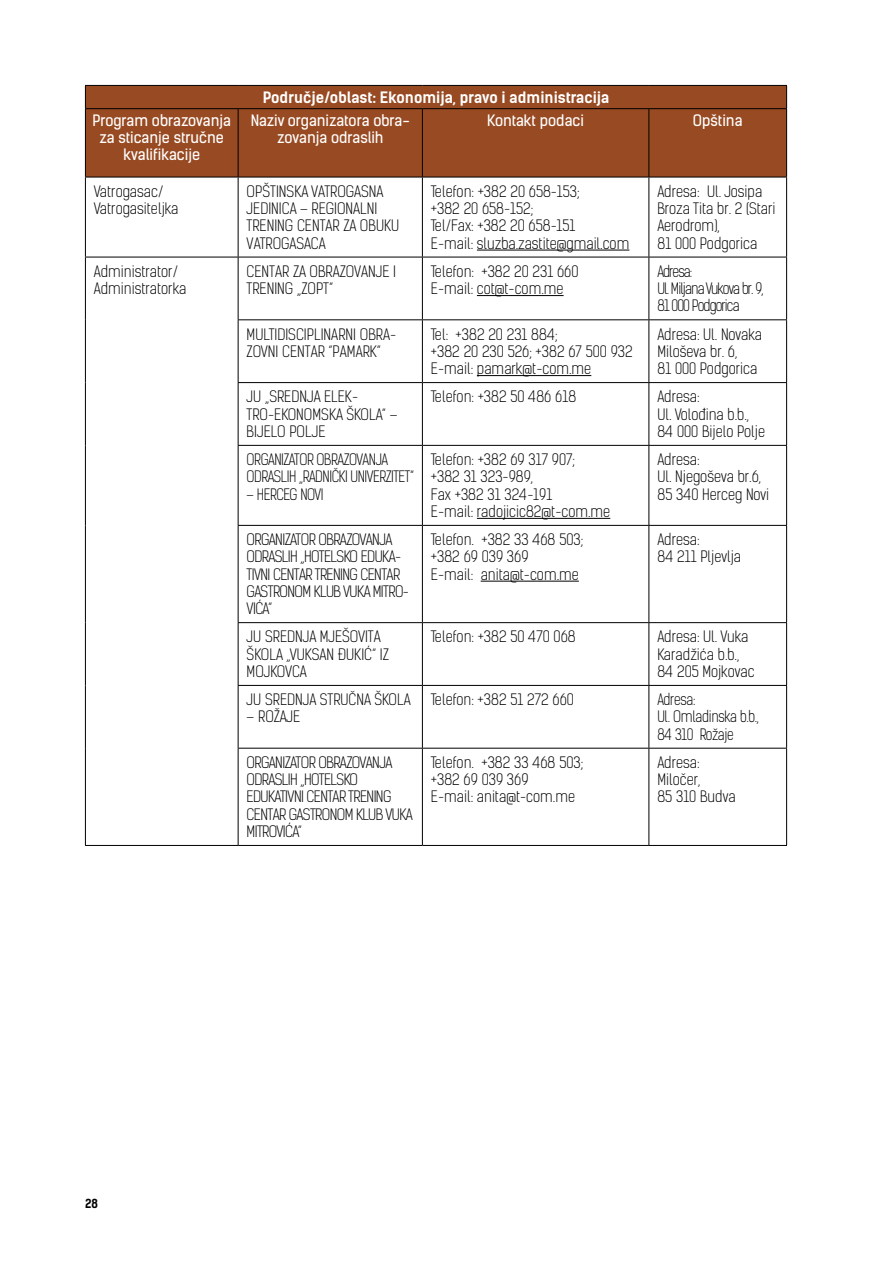
<style>
.page{position:relative;width:893px;height:1263px;background:#fff}
.page>*{position:absolute;margin:0;border:0;box-sizing:border-box;transform-origin:0 0}
.t1{font:300 15px/17.2px "Kelson Sans";color:#000}
.t2{font:300 15px/17.2px "Kelson Sans";letter-spacing:-.04em;color:#000}
.t3{font:15px/17.2px "Kelson Sans";color:#fff;text-align:center}
.t4{font:300 15px/17.2px "Kelson Sans";letter-spacing:-.03em;color:#000;scale:.95 1}
.t5{font:700 15px "Kelson Sans";color:#fff}
.t6{font:300 15px/17.2px "Kelson Sans";letter-spacing:-.06em;color:#000;scale:.95 1}
.t7{font:300 15px/17.2px "Kelson Sans";letter-spacing:-.02em;color:#000;scale:.94 1}
.t8{font:700 12px "Kelson Sans";color:#000}
</style>
<div class="page">
<div style="left:86px;top:86px;width:700px;height:91px;background:#984a22"></div>
<hr style="left:85px;top:108px;width:153px;height:1px;background:#000">
<hr style="left:238px;top:108px;width:184px;height:1px;background:#000">
<hr style="left:238px;top:109px;width:1px;height:68px;background:#000">
<hr style="left:422px;top:108px;width:227px;height:1px;background:#000">
<hr style="left:422px;top:109px;width:1px;height:68px;background:#000">
<hr style="left:649px;top:108px;width:138px;height:1px;background:#000">
<hr style="left:648px;top:109px;width:1px;height:68px;background:#000">
<hr style="left:238px;top:177px;width:1px;height:80px;background:#000">
<hr style="left:422px;top:177px;width:1px;height:80px;background:#000">
<hr style="left:648px;top:177px;width:1px;height:80px;background:#000">
<hr style="left:786px;top:177px;width:1px;height:80px;background:#000">
<hr style="left:238px;top:257px;width:184px;height:1px;background:#000">
<hr style="left:422px;top:257px;width:227px;height:1px;background:#000">
<hr style="left:422px;top:257px;width:1px;height:62px;background:#000">
<hr style="left:649px;top:257px;width:138px;height:1px;background:#000">
<hr style="left:648px;top:257px;width:1px;height:62px;background:#000">
<hr style="left:786px;top:257px;width:1px;height:62px;background:#000">
<hr style="left:238px;top:319px;width:184px;height:1px;background:#000">
<hr style="left:422px;top:319px;width:227px;height:1px;background:#000">
<hr style="left:422px;top:320px;width:1px;height:62px;background:#000">
<hr style="left:649px;top:319px;width:138px;height:1px;background:#000">
<hr style="left:648px;top:320px;width:1px;height:62px;background:#000">
<hr style="left:786px;top:320px;width:1px;height:62px;background:#000">
<hr style="left:238px;top:382px;width:184px;height:1px;background:#000">
<hr style="left:422px;top:382px;width:227px;height:1px;background:#000">
<hr style="left:422px;top:383px;width:1px;height:62px;background:#000">
<hr style="left:649px;top:382px;width:138px;height:1px;background:#000">
<hr style="left:648px;top:383px;width:1px;height:62px;background:#000">
<hr style="left:786px;top:383px;width:1px;height:62px;background:#000">
<hr style="left:238px;top:445px;width:184px;height:1px;background:#000">
<hr style="left:422px;top:445px;width:227px;height:1px;background:#000">
<hr style="left:422px;top:446px;width:1px;height:79px;background:#000">
<hr style="left:649px;top:445px;width:138px;height:1px;background:#000">
<hr style="left:648px;top:446px;width:1px;height:79px;background:#000">
<hr style="left:786px;top:446px;width:1px;height:79px;background:#000">
<hr style="left:238px;top:525px;width:184px;height:1px;background:#000">
<hr style="left:422px;top:525px;width:227px;height:1px;background:#000">
<hr style="left:422px;top:526px;width:1px;height:96px;background:#000">
<hr style="left:649px;top:525px;width:138px;height:1px;background:#000">
<hr style="left:648px;top:526px;width:1px;height:96px;background:#000">
<hr style="left:786px;top:526px;width:1px;height:96px;background:#000">
<hr style="left:238px;top:622px;width:184px;height:1px;background:#000">
<hr style="left:422px;top:622px;width:227px;height:1px;background:#000">
<hr style="left:422px;top:623px;width:1px;height:62px;background:#000">
<hr style="left:649px;top:622px;width:138px;height:1px;background:#000">
<hr style="left:648px;top:623px;width:1px;height:62px;background:#000">
<hr style="left:786px;top:623px;width:1px;height:62px;background:#000">
<hr style="left:238px;top:685px;width:184px;height:1px;background:#000">
<hr style="left:422px;top:685px;width:227px;height:1px;background:#000">
<hr style="left:422px;top:686px;width:1px;height:62px;background:#000">
<hr style="left:649px;top:685px;width:138px;height:1px;background:#000">
<hr style="left:648px;top:686px;width:1px;height:62px;background:#000">
<hr style="left:786px;top:686px;width:1px;height:62px;background:#000">
<hr style="left:238px;top:748px;width:184px;height:1px;background:#000">
<hr style="left:422px;top:748px;width:227px;height:1px;background:#000">
<hr style="left:422px;top:748px;width:1px;height:97px;background:#000">
<hr style="left:649px;top:748px;width:138px;height:1px;background:#000">
<hr style="left:648px;top:748px;width:1px;height:97px;background:#000">
<hr style="left:786px;top:748px;width:1px;height:97px;background:#000">
<hr style="left:238px;top:845px;width:184px;height:1px;background:#000">
<hr style="left:422px;top:845px;width:227px;height:1px;background:#000">
<hr style="left:649px;top:845px;width:138px;height:1px;background:#000">
<hr style="left:85px;top:85px;width:153px;height:1px;background:#000">
<svg style="left:85px;top:86px;width:1px;height:22px"></svg>
<hr style="left:238px;top:85px;width:184px;height:1px;background:#000">
<hr style="left:422px;top:85px;width:227px;height:1px;background:#000">
<hr style="left:649px;top:85px;width:138px;height:1px;background:#000">
<svg style="left:786px;top:86px;width:1px;height:22px"></svg>
<hr style="left:85px;top:109px;width:1px;height:68px;background:#000">
<hr style="left:786px;top:109px;width:1px;height:68px;background:#000">
<hr style="left:85px;top:177px;width:153px;height:1px;background:#000">
<hr style="left:238px;top:177px;width:184px;height:1px;background:#000">
<hr style="left:422px;top:177px;width:227px;height:1px;background:#000">
<hr style="left:649px;top:177px;width:138px;height:1px;background:#000">
<hr style="left:85px;top:257px;width:153px;height:1px;background:#000">
<hr style="left:85px;top:257px;width:1px;height:63px;background:#000">
<hr style="left:238px;top:257px;width:1px;height:62px;background:#000">
<hr style="left:85px;top:320px;width:1px;height:63px;background:#000">
<hr style="left:238px;top:320px;width:1px;height:62px;background:#000">
<hr style="left:85px;top:383px;width:1px;height:62px;background:#000">
<hr style="left:238px;top:383px;width:1px;height:62px;background:#000">
<hr style="left:85px;top:445px;width:1px;height:80px;background:#000">
<hr style="left:238px;top:446px;width:1px;height:79px;background:#000">
<hr style="left:85px;top:525px;width:1px;height:98px;background:#000">
<hr style="left:238px;top:526px;width:1px;height:96px;background:#000">
<hr style="left:85px;top:623px;width:1px;height:62px;background:#000">
<hr style="left:238px;top:623px;width:1px;height:62px;background:#000">
<hr style="left:85px;top:685px;width:1px;height:63px;background:#000">
<hr style="left:238px;top:686px;width:1px;height:62px;background:#000">
<hr style="left:85px;top:748px;width:1px;height:97px;background:#000">
<hr style="left:238px;top:748px;width:1px;height:97px;background:#000">
<hr style="left:85px;top:845px;width:153px;height:1px;background:#000">
<hr style="left:85px;top:177px;width:1px;height:80px;background:#000">
<hr style="left:477px;top:250px;width:152px;height:1px;background:#000">
<hr style="left:477px;top:295px;width:87px;height:1px;background:#000">
<hr style="left:477px;top:375px;width:114px;height:1px;background:#000">
<hr style="left:477px;top:518px;width:133px;height:1px;background:#000">
<hr style="left:481px;top:581px;width:98px;height:1px;background:#000">
<p class="t5" style="left:263px;top:88px;width:348px">Područje/oblast: Ekonomija, pravo i administracija</p>
<p class="t3" style="left:92px;top:112px;width:140px">Program obrazovanja za sticanje stručne kvalifikacije</p>
<p class="t3" style="left:251px;top:112px;width:161px">Naziv organizatora obra&shy;zovanja odraslih</p>
<p class="t3" style="left:487px;top:112px;width:99px">Kontakt podaci</p>
<p class="t3" style="left:693px;top:112px;width:51px">Opština</p>
<p class="t1" style="left:94px;top:183px;width:86px">Vatrogasac/<br>Vatrogasiteljka</p>
<p class="t1" style="left:247px;top:183px;width:154px">OPŠTINSKA VATROGASNA<br>JEDINICA – REGIONALNI<br>TRENING CENTAR ZA OBUKU<br>VATROGASACA</p>
<p class="t1" style="left:431px;top:183px;width:200px">Telefon: +382 20 658-153;<br>+382 20 658-152;<br>Tel/Fax: +382 20 658-151<br>E-mail: sluzba.zastite@gmail.com</p>
<p class="t1" style="left:657px;top:183px;width:120px">Adresa: Ul. Josipa<br>Broza Tita br. 2 (Stari<br>Aerodrom),<br>81 000 Podgorica</p>
<p class="t1" style="left:94px;top:263px;width:94px">Administrator/<br>Administratorka</p>
<p class="t1" style="left:247px;top:263px;width:151px">CENTAR ZA OBRAZOVANJE I<br>TRENING „ZOPT”</p>
<p class="t1" style="left:431px;top:263px;width:149px">Telefon: +382 20 231 660<br>E-mail: cot@t-com.me</p>
<p class="t6" style="left:657px;top:263px;width:113px">Adresa:<br>Ul. Miljana Vukova br. 9,<br>81 000 Podgorica</p>
<p class="t1" style="left:247px;top:326px;width:151px">MULTIDISCIPLINARNI OBRA-<br>ZOVNI CENTAR “PAMARK”</p>
<p class="t1" style="left:431px;top:326px;width:203px">Tel: +382 20 231 884;<br>+382 20 230 526; +382 67 500 932<br>E-mail: pamark@t-com.me</p>
<p class="t1" style="left:657px;top:326px;width:106px">Adresa: Ul. Novaka<br>Miloševa br. 6,<br>81 000 Podgorica</p>
<p class="t1" style="left:247px;top:388px;width:152px">JU „SREDNJA ELEK-<br>TRO-EKONOMSKA ŠKOLA“ –<br>BIJELO POLJE</p>
<p class="t1" style="left:431px;top:388px;width:147px">Telefon: +382 50 486 618</p>
<p class="t1" style="left:657px;top:388px;width:109px">Adresa:<br>Ul. Volođina b.b.,<br>84 000 Bijelo Polje</p>
<p class="t4" style="left:247px;top:451px;width:178px">ORGANIZATOR OBRAZOVANJA<br>ODRASLIH „RADNIČKI UNIVERZITET“</p>
<p class="t4" style="left:247px;top:486px;width:82px">– HERCEG NOVI</p>
<p class="t1" style="left:431px;top:451px;width:181px">Telefon: +382 69 317 907;<br>+382 31 323-989,<br>Fax +382 31 324-191<br>E-mail: radojicic82@t-com.me</p>
<p class="t1" style="left:657px;top:451px;width:113px">Adresa:<br>Ul. Njegoševa br.6,<br>85 340 Herceg Novi</p>
<p class="t2" style="left:247px;top:531px;width:164px">ORGANIZATOR OBRAZOVANJA<br>ODRASLIH „HOTELSKO EDUKA-<br>TIVNI CENTAR TRENING CENTAR<br>GASTRONOM KLUB VUKA MITRO-<br>VIĆA“</p>
<p class="t1" style="left:431px;top:531px;width:154px">Telefon. +382 33 468 503; +382 69 039 369<br>E-mail: anita@t-com.me</p>
<p class="t1" style="left:657px;top:531px;width:85px">Adresa:<br>84 211 Pljevlja</p>
<p class="t1" style="left:247px;top:628px;width:144px">JU SREDNJA MJEŠOVITA<br>ŠKOLA „VUKSAN ĐUKIĆ“ IZ<br>MOJKOVCA</p>
<p class="t1" style="left:431px;top:628px;width:146px">Telefon: +382 50 470 068</p>
<p class="t1" style="left:657px;top:628px;width:99px">Adresa: Ul. Vuka<br>Karadžića b.b.,<br>84 205 Mojkovac</p>
<p class="t1" style="left:247px;top:691px;width:166px">JU SREDNJA STRUČNA ŠKOLA</p>
<p class="t1" style="left:247px;top:708px;width:55px">– ROŽAJE</p>
<p class="t1" style="left:431px;top:691px;width:145px">Telefon: +382 51 272 660</p>
<p class="t7" style="left:657px;top:691px;width:110px">Adresa:<br>Ul. Omladinska b.b.,<br>84 310 Rožaje</p>
<p class="t8" style="left:85px;top:1196px;width:14px">28</p>
<p class="t2" style="left:247px;top:754px;width:168px">ORGANIZATOR OBRAZOVANJA<br>ODRASLIH „HOTELSKO<br>EDUKATIVNI CENTAR TRENING<br>CENTAR GASTRONOM KLUB VUKA<br>MITROVIĆA“</p>
<p class="t1" style="left:431px;top:754px;width:154px">Telefon. +382 33 468 503; +382 69 039 369<br>E-mail: anita@t-com.me</p>
<p class="t1" style="left:657px;top:754px;width:80px">Adresa:<br>Miločer,<br>85 310 Budva</p>
</div>
